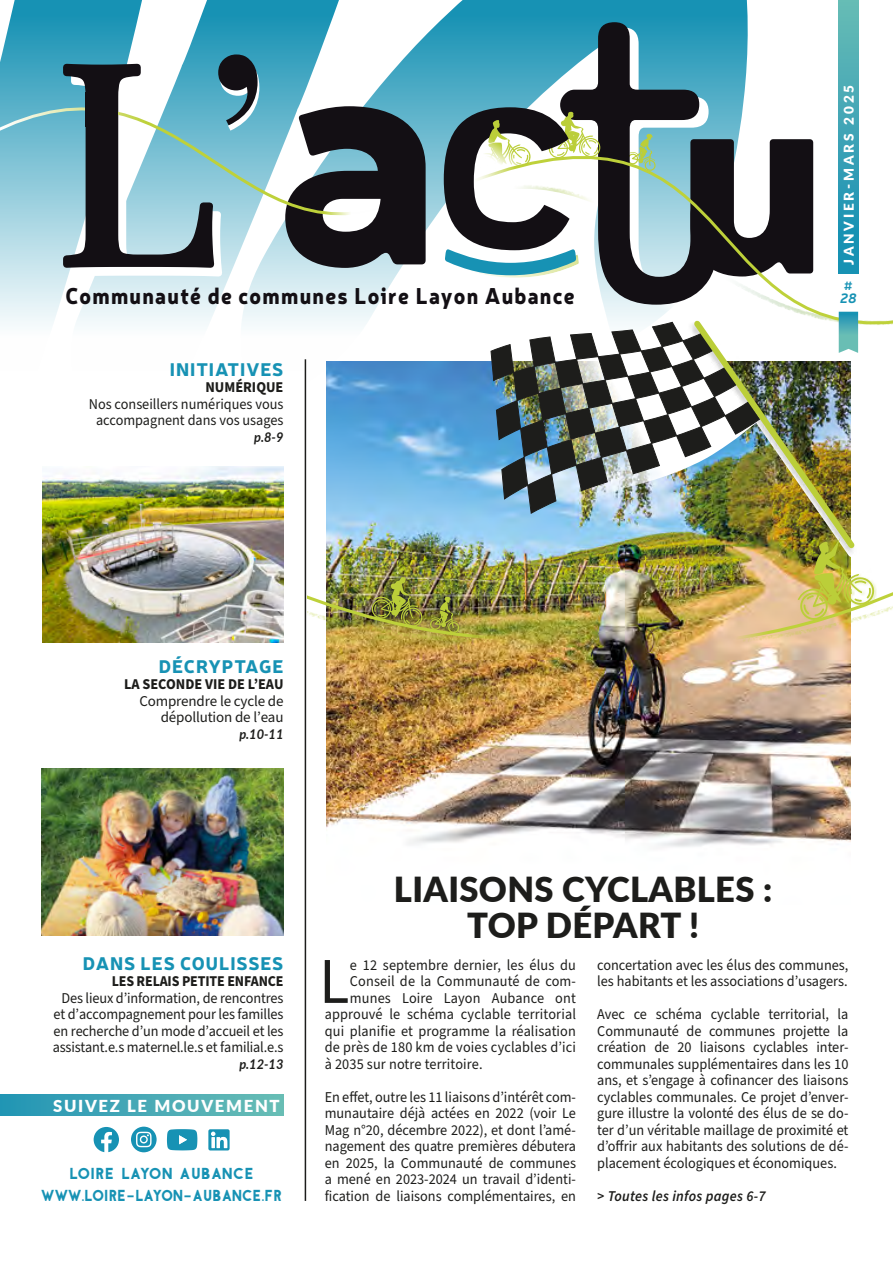
<style>
.page{position:relative;width:893px;height:1263px;background:#fff}
.page>*{position:absolute;margin:0;border:0;box-sizing:border-box;transform-origin:0 0}
.t1{font:65.25px "Source Sans Pro";color:#1d1d1b;scale:.95 1}
.t2{font:900 34.5px/36px "Lato";letter-spacing:.01em;color:#1d1d1b;text-align:center}
.t3{font:900 22.5px "Neris";letter-spacing:.06em;color:#130f14;scale:.93 1}
.t4{font:900 18px "Neris";letter-spacing:.05em;color:#1792b4}
.t5{font:900 16.5px "Lato";letter-spacing:.1em;color:#fff}
.t6{font:15px/16.5px "Source Sans Pro";color:#1d1d1b;text-align:justify;scale:.95 1}
.t7{font:15px/16.5px "Source Sans Pro";color:#1d1d1b;text-align:right}
.t8{font:700 15px "Source Sans Pro";letter-spacing:-.01em;color:#1d1d1b;scale:.95 1}
.t9{font:italic 600 15px "Source Sans Pro";letter-spacing:.02em;color:#1d1d1b;scale:.95 1}
.t10{font:700 15px "Source Sans Pro";letter-spacing:-.01em;color:#1d1d1b;scale:.93 1}
.t11{font:14.25px "Antraste";letter-spacing:-.03em;color:#1792b4;scale:.94 1}
.t12{font:14.25px "Antraste";letter-spacing:-.01em;color:#1792b4}
.t13{font:italic 700 13.5px "Lato";color:#1d1d1b;scale:.95 1}
.t14{font:900 13.5px "Lato";letter-spacing:.21em;color:#fff}
.t15{font:italic 700 13.5px "Neris";color:#1792b4}
.t16{font:italic 600 12px "Neris";color:#1792b4}
</style>
<div class="page">
<svg style="left:506px;top:0;width:222px;height:54px;background:#1c94b5"></svg>
<svg style="left:560px;top:22px;width:160px;height:32px;background:#2d859e"></svg>
<div style="left:0;top:1094px;width:284px;height:22px;background:linear-gradient(to right,#2395b5,#6abdb6)"></div>
<svg style="left:167px;top:1129px;width:30px;height:21px"></svg>
<svg style="left:94px;top:1127px;width:25px;height:25px"></svg>
<svg style="left:131px;top:1127px;width:26px;height:25px"></svg>
<svg style="left:208px;top:1129px;width:22px;height:21px"></svg>
<img style="left:42px;top:769px;width:242px;height:167px">
<img style="left:326px;top:633px;width:524px;height:214px">
<svg style="left:0;top:0;width:506px;height:641px"></svg>
<div style="left:0;top:371px;width:306px;height:311px;background:#fff"></div>
<img style="left:43px;top:478px;width:241px;height:164px">
<svg style="left:728px;top:0;width:131px;height:642px"></svg>
<svg style="left:0;top:95px;width:60px;height:122px;background:#7fc2d4"></svg>
<hr style="left:305px;top:359px;width:1px;height:842px;background:#1d1d1b">
<img style="left:60px;top:54px;width:833px;height:579px">
<p class="t14" style="left:839px;top:265px;width:182px;rotate:-90deg">JANVIER-MARS 2025</p>
<p class="t16" style="left:844px;top:277px;width:10px">#</p>
<h3 class="t3" style="left:65px;top:279px;width:549px">Communauté de communes Loire Layon Aubance</h3>
<p class="t15" style="left:840px;top:289px;width:18px">28</p>
<p class="t4" style="left:170px;top:356px;width:115px">INITIATIVES</p>
<p class="t8" style="left:205px;top:377px;width:84px">NUMÉRIQUE</p>
<p class="t6" style="left:89px;top:396px;width:206px;text-align:center">Nos conseillers numériques vous accompagnent dans vos usages</p>
<p class="t13" style="left:254px;top:427px;width:32px">p.8-9</p>
<p class="t4" style="left:159px;top:653px;width:126px">DÉCRYPTAGE</p>
<p class="t8" style="left:124px;top:674px;width:169px">LA SECONDE VIE DE L’EAU</p>
<p class="t7" style="left:139px;top:693px;width:146px">Comprendre le cycle de dépollution de l’eau</p>
<p class="t13" style="left:239px;top:724px;width:48px">p.10-11</p>
<p class="t4" style="left:83px;top:950px;width:202px">DANS LES COULISSES</p>
<p class="t10" style="left:112px;top:971px;width:186px">LES RELAIS PETITE ENFANCE</p>
<p class="t6" style="left:53px;top:990px;width:244px;text-align:center">Des lieux d’information, de rencontres et d’accompagnement pour les familles en recherche d’un mode d’accueil et les assistant.e.s maternel.le.s et familial.e.s</p>
<p class="t13" style="left:239px;top:1054px;width:48px">p.12-13</p>
<p class="t5" style="left:53px;top:1093px;width:228px">SUIVEZ LE MOUVEMENT</p>
<p class="t12" style="left:69px;top:1164px;width:187px">LOIRE LAYON AUBANCE</p>
<p class="t11" style="left:41px;top:1186px;width:259px">WWW.LOIRE-LAYON-AUBANCE.FR</p>
<h2 class="t2" style="left:394px;top:870px;width:380px">LIAISONS CYCLABLES :<br>TOP DÉPART !</h2>
<h1 class="t1" style="left:319px;top:938px;width:33px">L</h1>
<p class="t6" style="left:350px;top:957px;width:239px">e 12 septembre dernier, les élus du</p>
<p class="t6" style="left:350px;top:974px;width:239px">Conseil de la Communauté de com-</p>
<p class="t6" style="left:350px;top:990px;width:239px">munes Loire Layon Aubance ont</p>
<p class="t6" style="left:325px;top:1007px;width:266px">approuvé le schéma cyclable territorial</p>
<p class="t6" style="left:325px;top:1023px;width:266px">qui planifie et programme la réalisation</p>
<p class="t6" style="left:325px;top:1040px;width:266px">de près de 180 km de voies cyclables d’ici</p>
<p class="t6" style="left:325px;top:1056px;width:168px">à 2035 sur notre territoire.</p>
<p class="t6" style="left:325px;top:1089px;width:266px">En effet, outre les 11 liaisons d’intérêt com&shy;munautaire déjà actées en 2022 (voir Le Mag n°20, décembre 2022), et dont l’amé&shy;nagement des quatre premières débutera en 2025, la Communauté de communes a mené en 2023-2024 un travail d’identi&shy;fication de liaisons complémentaires, en</p>
<p class="t6" style="left:597px;top:957px;width:266px">concertation avec les élus des communes, les habitants et les associations d’usagers.</p>
<p class="t6" style="left:597px;top:1007px;width:266px">Avec ce schéma cyclable territorial, la Communauté de communes projette la création de 20 liaisons cyclables inter&shy;communales supplémentaires dans les 10 ans, et s’engage à cofinancer des liaisons cyclables communales. Ce projet d’enver&shy;gure illustre la volonté des élus de se do&shy;ter d’un véritable maillage de proximité et d’offrir aux habitants des solutions de dé&shy;placement écologiques et économiques.</p>
<p class="t9" style="left:597px;top:1186px;width:179px">&gt; Toutes les infos pages 6-7</p>
</div>
